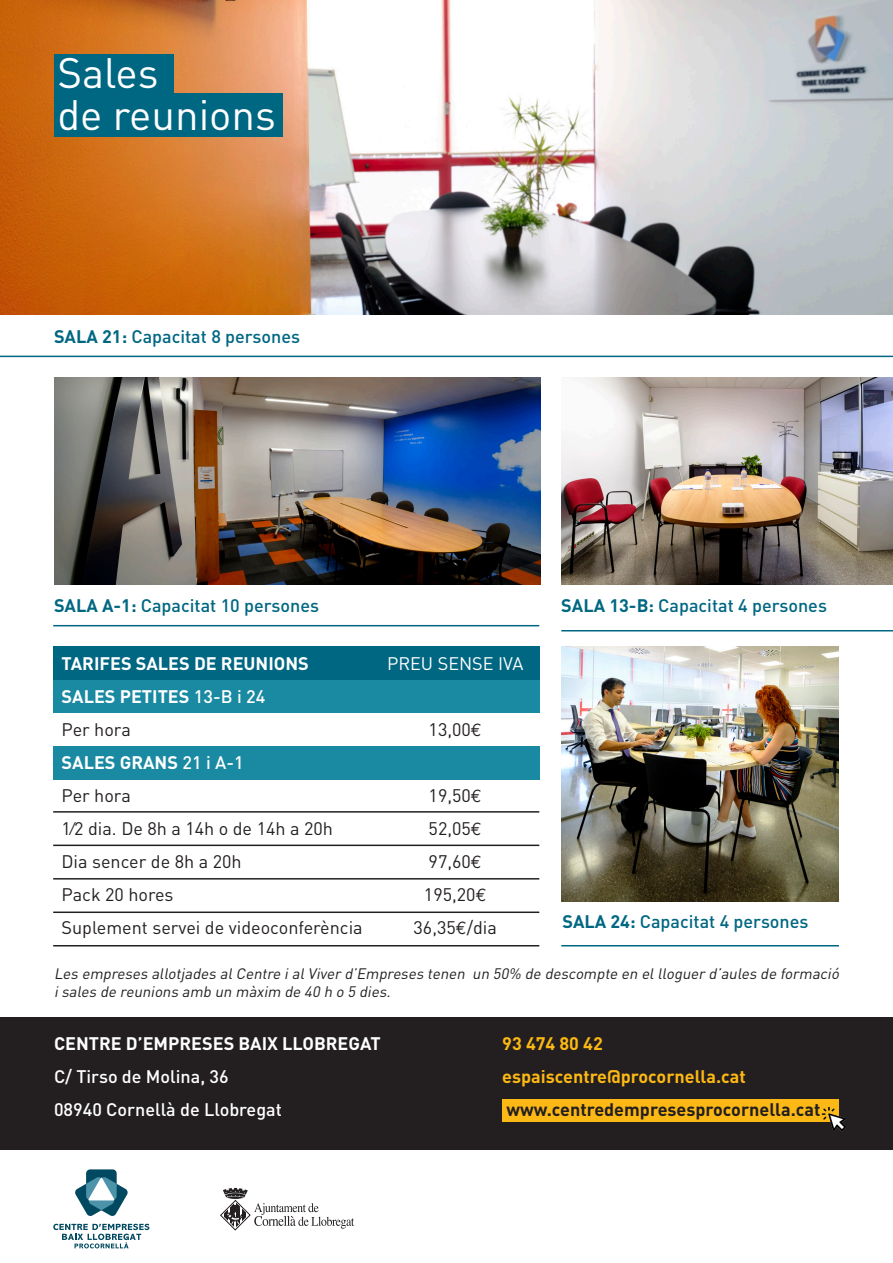
<style>
.page{position:relative;width:893px;height:1263px;background:#fff}
.page>*{position:absolute;margin:0;border:0;box-sizing:border-box;transform-origin:0 0}
.t1{font:42px/42px "DIN";color:#fff}
.t2{font:18px "DIN";color:#231f20}
.t3{font:500 18px "DIN";color:#006782}
.t4{font:700 18px/33px "DIN";color:#fff}
.t5{font:500 18px/33px "DIN";color:#fff}
.t6{font:700 18px/33px "DIN";color:#fcb814}
.t7{font:700 18px "DIN";color:#231f20}
.t8{font:18px "DIN";color:#fff}
.t9{font:italic 15px/18px "DIN";color:#231f20}
.s1{font-weight:700}
.s2{font-weight:500}
.s3{font-weight:400;color:#231f20}
.s4{font-family:"Euro Mono"}
</style>
<div class="page">
<div style="left:0;top:1017px;width:893px;height:132px;background:#231f20"></div>
<img style="left:561px;top:646px;width:278px;height:255px">
<div style="left:53px;top:680px;width:486px;height:33px;background:#1a89a2"></div>
<div style="left:53px;top:646px;width:486px;height:34px;background:#006782"></div>
<div style="left:53px;top:746px;width:486px;height:33px;background:#1a89a2"></div>
<hr style="left:53px;top:844px;width:486px;height:2px;background:#231f20">
<hr style="left:53px;top:811px;width:486px;height:2px;background:#231f20">
<hr style="left:53px;top:911px;width:486px;height:2px;background:#231f20">
<hr style="left:53px;top:878px;width:486px;height:1px;background:#231f20">
<hr style="left:53px;top:945px;width:486px;height:1px;background:#231f20">
<hr style="left:561px;top:945px;width:278px;height:1px;background:#006782">
<img style="left:54px;top:377px;width:486px;height:207px">
<img style="left:561px;top:377px;width:332px;height:207px">
<hr style="left:53px;top:625px;width:486px;height:1px;background:#006782">
<hr style="left:561px;top:630px;width:332px;height:1px;background:#006782">
<img style="left:0;top:0;width:893px;height:315px">
<hr style="left:0;top:356px;width:893px;height:1px;background:#006782">
<div style="left:54px;top:54px;width:120px;height:44px;background:#006782"></div>
<div style="left:54px;top:93px;width:229px;height:44px;background:#006782"></div>
<div style="left:86px;top:1169px;width:31px;height:31px;background:#004960;border-radius:4px"></div>
<svg style="left:75px;top:1176px;width:53px;height:40px"></svg>
<svg style="left:53px;top:1224px;width:96px;height:24px"></svg>
<svg style="left:220px;top:1188px;width:134px;height:42px"></svg>
<div style="left:502px;top:1099px;width:337px;height:22px;background:#fcb814"></div>
<img style="left:821px;top:1106px;width:25px;height:25px">
<h1 class="t1" style="left:57px;top:51px;width:220px">Sales<br>de reunions</h1>
<p class="t3" style="left:54px;top:325px;width:248px"><span class="s1">SALA 21:</span> Capacitat 8 persones</p>
<p class="t3" style="left:54px;top:594px;width:267px"><span class="s1">SALA A-1:</span> Capacitat 10 persones</p>
<p class="t3" style="left:561px;top:594px;width:267px"><span class="s1">SALA 13-B:</span> Capacitat 4 persones</p>
<p class="t4" style="left:62px;top:646px;width:249px">TARIFES SALES DE REUNIONS</p>
<p class="t8" style="left:387px;top:652px;width:138px">PREU SENSE IVA</p>
<p class="t4" style="left:62px;top:679px;width:205px">SALES PETITES <span class="s2">13-B i 24<br></span><span class="s3">Per hora</span></p>
<p class="t2" style="left:429px;top:718px;width:55px">13,00<span class="s4">€</span></p>
<p class="t4" style="left:62px;top:745px;width:184px">SALES GRANS <span class="s2">21 i A-1<br></span><span class="s3">Per hora</span></p>
<p class="t2" style="left:429px;top:784px;width:55px">19,50<span class="s4">€</span></p>
<p class="t2" style="left:62px;top:817px;width:273px">1⁄2 dia. De 8h a 14h o de 14h a 20h</p>
<p class="t2" style="left:429px;top:817px;width:55px">52,05<span class="s4">€</span></p>
<p class="t2" style="left:62px;top:850px;width:182px">Dia sencer de 8h a 20h</p>
<p class="t2" style="left:429px;top:850px;width:55px">97,60<span class="s4">€</span></p>
<p class="t2" style="left:62px;top:883px;width:113px">Pack 20 hores</p>
<p class="t2" style="left:424px;top:883px;width:64px">195,20<span class="s4">€</span></p>
<p class="t2" style="left:62px;top:916px;width:303px">Suplement servei de videoconferència</p>
<p class="t2" style="left:414px;top:916px;width:85px">36,35<span class="s4">€</span>/dia</p>
<p class="t3" style="left:562px;top:909px;width:248px"><span class="s1">SALA 24:</span> Capacitat 4 persones</p>
<p class="t9" style="left:54px;top:964px;width:790px">Les empreses allotjades alCentre ialViver d’Empreses tenen un 50% de descompte en ellloguer d’aules de formació isales de reunions amb un màxim de 40 h o 5 dies.</p>
<p class="t4" style="left:54px;top:1026px;width:328px">CENTRE D’EMPRESES BAIX LLOBREGAT</p>
<p class="t5" style="left:54px;top:1059px;width:229px">C/ Tirso de Molina, 36<br>08940 Cornellà de Llobregat</p>
<p class="t6" style="left:502px;top:1026px;width:245px">93 474 80 42 espaiscentre@procornella.cat</p>
<p class="t7" style="left:506px;top:1098px;width:315px">www.centredempresesprocornella.cat</p>
</div>
